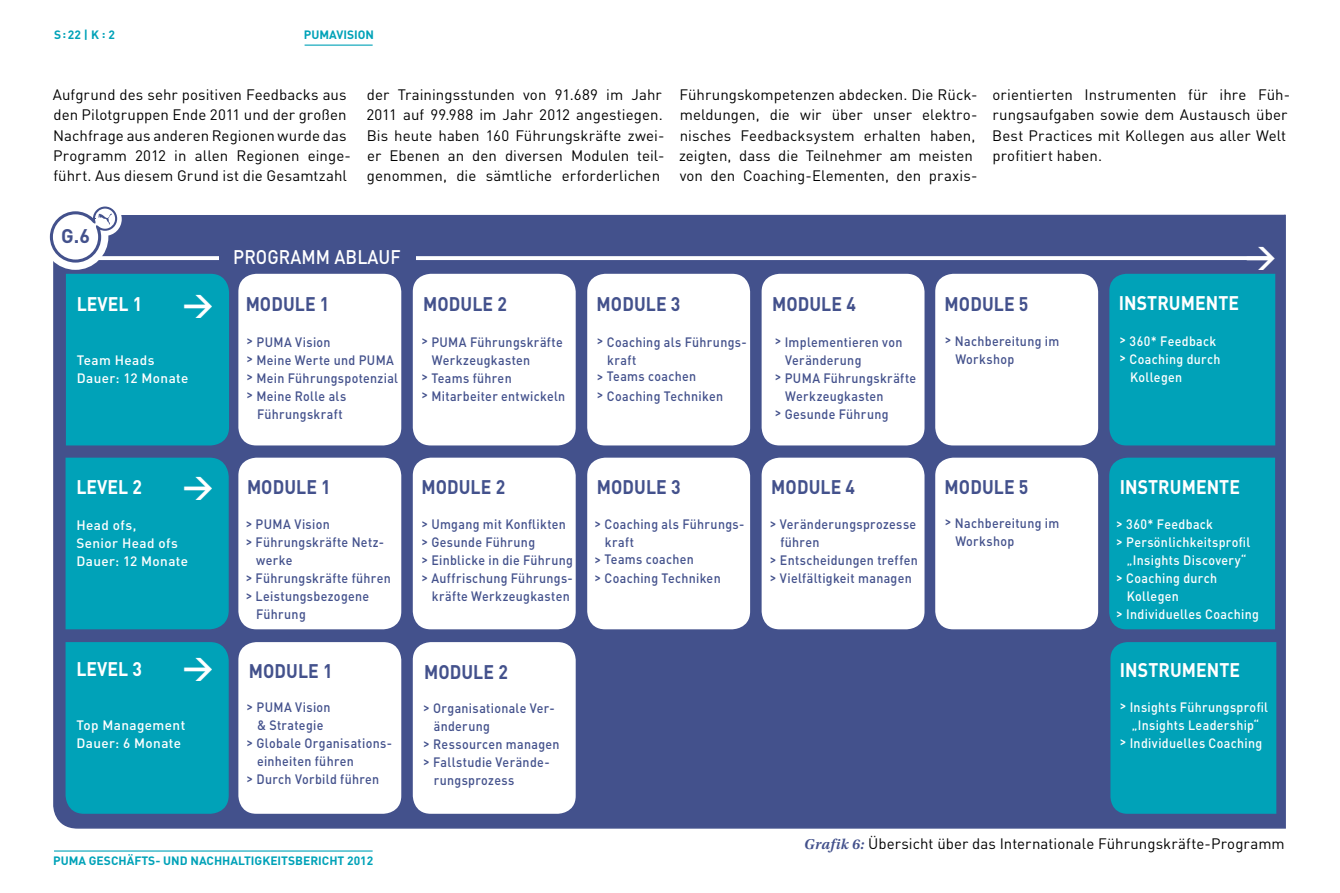
<style>
.page{position:relative;width:1340px;height:893px;background:#fff}
.page>*{position:absolute;margin:0;border:0;box-sizing:border-box;transform-origin:0 0}
.t1{font:700 30px "DIN";color:#fff}
.t2{font:700 19.5px "DIN";letter-spacing:.005em;color:#43518c;scale:.9 1}
.t3{font:700 19.5px "DIN";letter-spacing:.005em;color:#fff;scale:.9 1}
.t4{font:500 19.5px "DIN";letter-spacing:.005em;color:#fff;scale:.9 1}
.t5{font:700 19.5px "DIN";letter-spacing:.005em;color:#43518c}
.t6{font:15px/20.2px "DIN";letter-spacing:.005em;color:#000}
.t7{font:500 13.5px/18px "DIN";letter-spacing:.025em;color:#43518c;scale:.92 1}
.t8{font:500 13.5px/18px "DIN";letter-spacing:.03em;color:#fff;text-align:center;scale:.92 1}
.t9{font:500 13.5px/18px "DIN";letter-spacing:.03em;color:#fff}
.t10{font:700 12px "DIN";color:#00a2b8}
.s1{font-family:"United Sans Cond";font-weight:800;font-size:21.3px;color:#fff}
.s2{font-family:"Utopia Std";font-weight:600;font-style:italic;color:#43518c}
</style>
<div class="page">
<hr style="left:54px;top:850px;width:318px;height:2px;background:#00a2b8">
<hr style="left:304px;top:45px;width:68px;height:1px;background:#00a2b8">
<div style="left:53px;top:214px;width:1233px;height:615px;background:#43518c"></div>
<div style="left:65px;top:457px;width:164px;height:173px;background:#00a2b8"></div>
<div style="left:238px;top:458px;width:163px;height:171px;background:#fff;border-radius:18px"></div>
<div style="left:413px;top:458px;width:162px;height:171px;background:#fff;border-radius:18px"></div>
<div style="left:587px;top:458px;width:163px;height:171px;background:#fff;border-radius:18px"></div>
<div style="left:761px;top:458px;width:163px;height:171px;background:#fff;border-radius:18px"></div>
<div style="left:935px;top:458px;width:163px;height:171px;background:#fff;border-radius:18px"></div>
<div style="left:1109px;top:458px;width:166px;height:171px;background:#00a2b8"></div>
<div style="left:238px;top:642px;width:163px;height:172px;background:#fff;border-radius:18px"></div>
<div style="left:413px;top:642px;width:162px;height:172px;background:#fff;border-radius:18px"></div>
<div style="left:1110px;top:642px;width:166px;height:172px;background:#00a2b8"></div>
<div style="left:65px;top:641px;width:164px;height:173px;background:#00a2b8"></div>
<svg style="left:117px;top:256px;width:1152px;height:4px"></svg>
<div style="left:219px;top:248px;width:196px;height:30px;background:#43518c"></div>
<div style="left:65px;top:273px;width:165px;height:173px;background:#00a2b8"></div>
<div style="left:238px;top:274px;width:163px;height:171px;background:#fff;border-radius:18px"></div>
<div style="left:413px;top:274px;width:162px;height:171px;background:#fff;border-radius:18px"></div>
<div style="left:587px;top:274px;width:163px;height:171px;background:#fff;border-radius:18px"></div>
<div style="left:761px;top:274px;width:163px;height:171px;background:#fff;border-radius:18px"></div>
<div style="left:1109px;top:274px;width:166px;height:171px;background:#00a2b8"></div>
<div style="left:935px;top:274px;width:163px;height:171px;background:#fff;border-radius:18px"></div>
<div style="left:43px;top:204px;width:65px;height:66px;border:10px solid #fff;border-radius:50%"></div>
<div style="left:88px;top:202px;width:34px;height:34px;background:#fff;border-radius:50%"></div>
<svg style="left:50px;top:207px;width:67px;height:56px"></svg>
<p class="t10" style="left:54px;top:26px;width:62px">S :22 | K : 2</p>
<p class="t10" style="left:304px;top:26px;width:72px">PUMAVISION</p>
<p class="t6" style="left:53px;top:84px;width:300px">Aufgrund des sehr positiven Feedbacks aus den Pilotgruppen Ende 2011 und der großen Nachfrage aus anderen Regionen wurde das Programm 2012 in allen Regionen einge&shy;führt. Aus diesem Grund ist die Gesamtzahl</p>
<p class="t6" style="left:366px;top:84px;width:300px">der Trainingsstunden von 91.689 im Jahr 2011 auf 99.988 im Jahr 2012 angestiegen.<br>Bis heute haben 160 Führungskräfte zwei&shy;er Ebenen an den diversen Modulen teil&shy;genommen, die sämtliche erforderlichen</p>
<p class="t6" style="left:679px;top:84px;width:300px">Führungskompetenzen abdecken. Die Rück&shy;meldungen, die wir über unser elektro&shy;nisches Feedbacksystem erhalten haben, zeigten, dass die Teilnehmer am meisten von den Coaching-Elementen, den praxis-</p>
<p class="t6" style="left:992px;top:84px;width:299px">orientierten Instrumenten für ihre Füh&shy;rungsaufgaben sowie dem Austausch über Best Practices mit Kollegen aus aller Welt profitiert haben.</p>
<h2 class="t5" style="left:61px;top:223px;width:30px">G<span class="s1">t.1</span>.6</h2>
<h2 class="t4" style="left:233px;top:244px;width:79px">programm</h2>
<h2 class="t4" style="left:334px;top:244px;width:38px">ablauf</h2>
<h1 class="t1" style="left:1245px;top:236px;width:32px">&gt;</h1>
<h1 class="t1" style="left:183px;top:284px;width:32px">&gt;</h1>
<h2 class="t2" style="left:944px;top:291px;width:14px">MODU</h2>
<h2 class="t2" style="left:993px;top:291px;width:40px">LE 5</h2>
<p class="t7" style="left:944px;top:332px;width:126px">&gt; Nachbereitung im<br>Workshop</p>
<h2 class="t2" style="left:246px;top:291px;width:14px">MODU</h2>
<h2 class="t2" style="left:295px;top:291px;width:40px">LE 1</h2>
<p class="t7" style="left:246px;top:332px;width:93px">&gt; PUMA Vision</p>
<p class="t7" style="left:246px;top:350px;width:162px">&gt; Meine Werte und PUMA</p>
<p class="t7" style="left:246px;top:368px;width:166px">&gt; Mein Führungspotenzial</p>
<p class="t7" style="left:246px;top:386px;width:110px">&gt; Meine Rolle als</p>
<p class="t7" style="left:257px;top:404px;width:95px">Führungskraft</p>
<h2 class="t2" style="left:423px;top:291px;width:14px">MODU</h2>
<h2 class="t2" style="left:472px;top:291px;width:40px">LE 2</h2>
<p class="t7" style="left:421px;top:332px;width:158px">&gt; PUMA Führungskräfte<br>Werkzeugkasten<br>&gt; Teams führen<br>&gt; Mitarbeiter entwickeln</p>
<h2 class="t2" style="left:596px;top:291px;width:14px">MODU</h2>
<h2 class="t2" style="left:646px;top:291px;width:40px">LE 3</h2>
<p class="t7" style="left:607px;top:332px;width:153px;text-indent:-10px">&gt; Coaching als Führungs&shy;kraft</p>
<p class="t7" style="left:597px;top:366px;width:139px;line-height:19.5px">&gt; Teams coachen<br>&gt; Coaching Techniken</p>
<h2 class="t2" style="left:772px;top:291px;width:14px">MODU</h2>
<h2 class="t2" style="left:821px;top:291px;width:40px">LE 4</h2>
<p class="t7" style="left:774px;top:332px;width:140px">&gt; I mplementieren von</p>
<p class="t7" style="left:785px;top:350px;width:84px">Veränderung</p>
<p class="t7" style="left:774px;top:368px;width:155px">&gt; PUMA Führungskräfte</p>
<p class="t7" style="left:774px;top:386px;width:120px">Werkzeugkasten</p>
<p class="t7" style="left:774px;top:404px;width:125px">&gt; Gesunde Führung</p>
<h2 class="t3" style="left:77px;top:292px;width:75px">LEVEL 1</h2>
<p class="t9" style="left:77px;top:351px;width:113px">Team H eads<br>Dauer: 12 Monate</p>
<h1 class="t1" style="left:183px;top:467px;width:32px">&gt;</h1>
<h2 class="t3" style="left:76px;top:474px;width:75px">LEVEL 2</h2>
<p class="t9" style="left:76px;top:515px;width:113px">H ead ofs,<br>Senior Head ofs<br>Dauer: 12 Monate</p>
<h2 class="t3" style="left:76px;top:656px;width:75px">LEVEL 3</h2>
<h1 class="t1" style="left:183px;top:647px;width:32px">&gt;</h1>
<p class="t9" style="left:76px;top:715px;width:110px">Top Management<br>Dauer: 6 Monate</p>
<h2 class="t2" style="left:247px;top:474px;width:14px">MODU</h2>
<h2 class="t2" style="left:296px;top:474px;width:40px">LE 1</h2>
<p class="t7" style="left:246px;top:515px;width:93px">&gt; PUMA Vision</p>
<p class="t7" style="left:246px;top:533px;width:152px">&gt; Führungskräfte N etz-</p>
<p class="t7" style="left:256px;top:551px;width:41px">werke</p>
<p class="t7" style="left:246px;top:569px;width:159px">&gt; Führungskräfte führen</p>
<p class="t7" style="left:246px;top:587px;width:136px">&gt; Leistungsbezogene</p>
<p class="t7" style="left:256px;top:605px;width:55px">Führung</p>
<h2 class="t2" style="left:249px;top:658px;width:14px">MODU</h2>
<h2 class="t2" style="left:298px;top:658px;width:40px">LE 1</h2>
<p class="t7" style="left:246px;top:698px;width:93px">&gt; PUMA Vision</p>
<p class="t7" style="left:257px;top:716px;width:74px">&amp; Strategie</p>
<p class="t7" style="left:246px;top:734px;width:160px">&gt; Globale Organisations-</p>
<p class="t7" style="left:257px;top:752px;width:107px">einheiten führen</p>
<p class="t7" style="left:246px;top:770px;width:146px">&gt; Durch Vorbild führen</p>
<h2 class="t2" style="left:421px;top:474px;width:14px">MODU</h2>
<h2 class="t2" style="left:470px;top:474px;width:40px">LE 2</h2>
<p class="t7" style="left:421px;top:515px;width:159px">&gt; Umgang mit Konflikten</p>
<p class="t7" style="left:421px;top:533px;width:125px">&gt; Gesunde Führung</p>
<p class="t7" style="left:421px;top:551px;width:166px">&gt; Einblicke in die Führung</p>
<p class="t7" style="left:421px;top:569px;width:166px">&gt; Auffrischung Führungs-</p>
<p class="t7" style="left:432px;top:587px;width:151px">kräfte Werkzeugkasten</p>
<h2 class="t2" style="left:597px;top:474px;width:14px">MODU</h2>
<h2 class="t2" style="left:646px;top:474px;width:40px">LE 3</h2>
<p class="t7" style="left:605px;top:515px;width:153px;text-indent:-10px">&gt; Coaching als Führungs&shy;kraft</p>
<p class="t7" style="left:594px;top:549px;width:139px;line-height:19.5px">&gt; Teams coachen<br>&gt; Coaching Techniken</p>
<h2 class="t2" style="left:424px;top:659px;width:14px">MODU</h2>
<h2 class="t2" style="left:473px;top:659px;width:40px">LE 2</h2>
<p class="t7" style="left:423px;top:699px;width:145px">&gt; Organisationale Ver-</p>
<p class="t7" style="left:434px;top:717px;width:63px">änderung</p>
<p class="t7" style="left:423px;top:735px;width:150px">&gt; Ressourcen managen</p>
<p class="t7" style="left:423px;top:753px;width:139px">&gt; Fallstudie Verände-</p>
<p class="t7" style="left:434px;top:771px;width:89px">rungsprozess</p>
<h2 class="t2" style="left:771px;top:474px;width:14px">MODU</h2>
<h2 class="t2" style="left:820px;top:474px;width:40px">LE 4</h2>
<p class="t7" style="left:770px;top:515px;width:161px">&gt; Veränderungsprozesse</p>
<p class="t7" style="left:780px;top:533px;width:44px">führen</p>
<p class="t7" style="left:770px;top:551px;width:162px">&gt; Entscheidungen treffen</p>
<p class="t7" style="left:770px;top:569px;width:156px">&gt; Vielfältigkeit managen</p>
<h2 class="t2" style="left:944px;top:474px;width:14px">MODU</h2>
<h2 class="t2" style="left:993px;top:474px;width:40px">LE 5</h2>
<p class="t7" style="left:944px;top:513px;width:126px">&gt; Nachbereitung im<br>Workshop</p>
<h2 class="t3" style="left:1118px;top:291px;width:20px">INSTRUMENTE</h2>
<p class="t8" style="left:1119px;top:332px;width:107px">&gt; 360* Feedback</p>
<p class="t8" style="left:1119px;top:349px;width:111px">&gt; Coaching durch</p>
<p class="t8" style="left:1130px;top:367px;width:58px">Kollegen</p>
<h2 class="t3" style="left:1119px;top:474px;width:20px">INSTRUMENTE</h2>
<p class="t8" style="left:1116px;top:515px;width:107px">&gt; 360* Feedback</p>
<p class="t8" style="left:1116px;top:533px;width:147px">&gt; Persönlichkeitsprofil</p>
<p class="t8" style="left:1126px;top:551px;width:132px">„I nsights Discovery“</p>
<p class="t8" style="left:1116px;top:569px;width:111px">&gt; Coaching durch</p>
<p class="t8" style="left:1126px;top:587px;width:58px">Kollegen</p>
<p class="t8" style="left:1116px;top:605px;width:157px">&gt; I ndividuelles Coaching</p>
<h2 class="t3" style="left:1119px;top:658px;width:20px">INSTRUMENTE</h2>
<p class="t8" style="left:1119px;top:697px;width:163px">&gt; I nsights Führungsprofil „I nsights Leadership“<br>&gt; I ndividuelles Coaching</p>
<p class="t10" style="left:53px;top:852px;width:322px">PUMA GESCHÄFTS- UND NACHHALTIGKEITSBERICHT 2012</p>
<p class="t6" style="left:804px;top:834px;width:482px"><span class="s2">Grafik 6:</span> Übersicht über das Internationale Führungskräfte-Programm</p>
</div>
